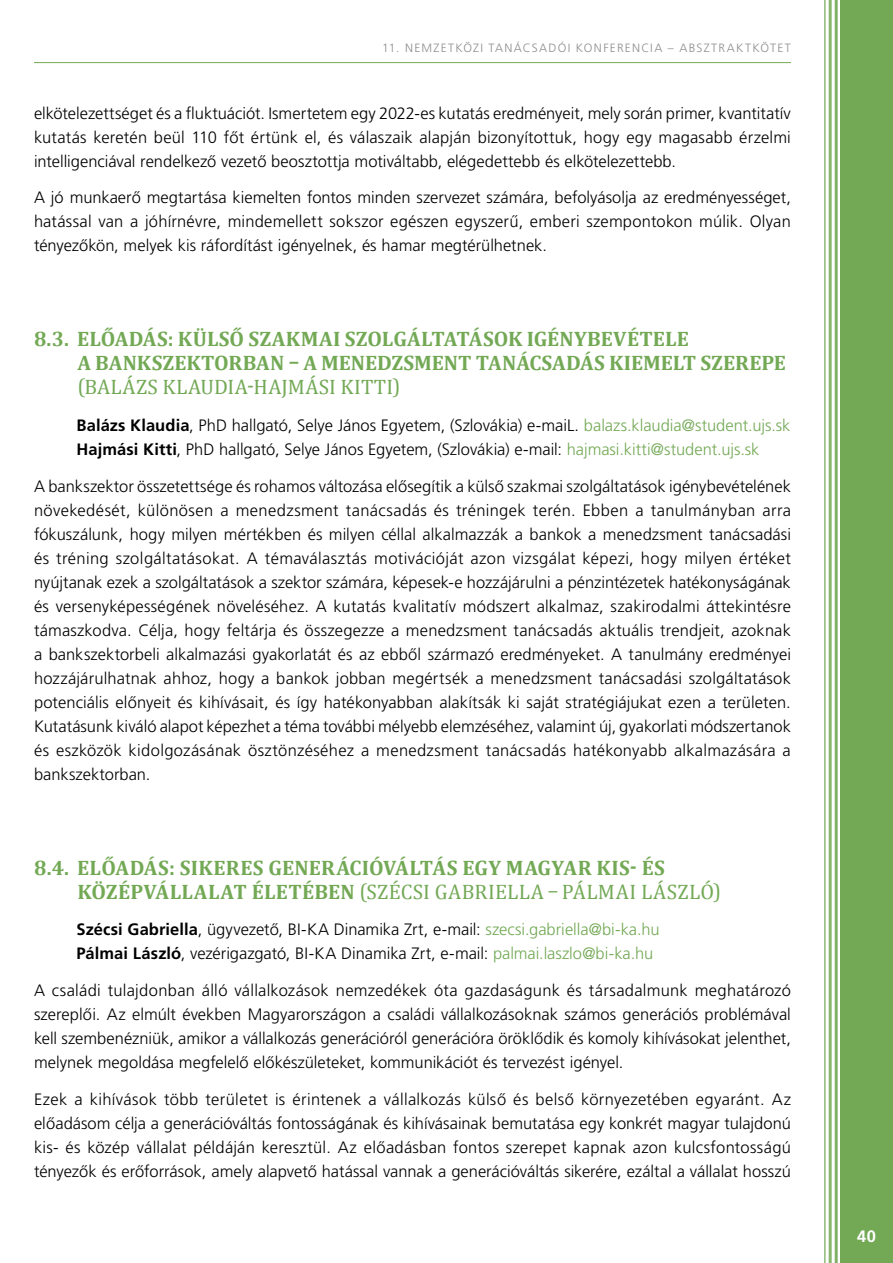
<style>
.page{position:relative;width:893px;height:1263px;background:#fff}
.page>*{position:absolute;margin:0;border:0;box-sizing:border-box;transform-origin:0 0}
.t1{font:700 21px/24px "Cambria";color:#73a955}
.Főszöveg{font:300 16.5px/24px "Frutiger LT Pro";color:#000;text-align:justify}
.t2{font:700 16.5px "Frutiger LT Pro";color:#fff}
.t3{font:300 12px "Frutiger LT Pro";letter-spacing:.105em;color:#8e8e8e}
.s1{font-weight:400}
.s2{font-weight:700}
.s3{color:#73a955}
</style>
<div class="page">
<div style="left:840px;top:0;width:53px;height:1263px;background:#73a955"></div>
<hr style="left:824px;top:0;width:2px;height:1263px;background:#8fba77">
<hr style="left:829px;top:0;width:3px;height:1263px;background:#88b66e">
<hr style="left:835px;top:0;width:3px;height:1263px;background:#81b166">
<hr style="left:34px;top:62px;width:757px;height:1px;background:#73a955">
<p class="t3" style="left:382px;top:40px;width:410px">11. NEMZETKÖZI TANÁCSADÓI KONFERENCIA – ABSZTRAKTKÖTET</p>
<p class="Főszöveg" style="left:34px;top:101px;width:758px">elkötelezettséget és a fluktuációt. Ismertetem egy 2022-es kutatás eredményeit, mely során primer, kvantitatív kutatás keretén beül 110 főt értünk el, és válaszaik alapján bizonyítottuk, hogy egy magasabb érzelmi intelligenciával rendelkező vezető beosztottja motiváltabb, elégedettebb és elkötelezettebb.</p>
<p class="Főszöveg" style="left:34px;top:186px;width:758px">A jó munkaerő megtartása kiemelten fontos minden szervezet számára, befolyásolja az eredményességet, hatással van a jóhírnévre, mindemellett sokszor egészen egyszerű, emberi szempontokon múlik. Olyan tényezőkön, melyek kis ráfordítást igényelnek, és hamar megtérülhetnek.</p>
<p class="t1" style="left:77px;top:327px;width:710px;text-indent:-43px">8.3. ELŐADÁS: KÜLSŐ SZAKMAI SZOLGÁLTATÁSOK IGÉNYBEVÉTELE<br>A BANKSZEKTORBAN – A MENEDZSMENT TANÁCSADÁS KIEMELT SZEREPE <span class="s1">(BALÁZS KLAUDIA-HAJMÁSI KITTI)</span></p>
<p class="Főszöveg" style="left:77px;top:413px;width:715px"><span class="s2">Balázs Klaudia</span>, PhD hallgató, Selye János Egyetem, (Szlovákia) e-maiL. <span class="s3">balazs.klaudia@student.ujs.sk</span></p>
<p class="Főszöveg" style="left:77px;top:437px;width:684px"><span class="s2">Hajmási Kitti</span>, PhD hallgató, Selye János Egyetem, (Szlovákia) e-mail: <span class="s3">hajmasi.kitti@student.ujs.sk</span></p>
<p class="Főszöveg" style="left:34px;top:474px;width:758px">A bankszektor összetettsége és rohamos változása elősegítik a külső szakmai szolgáltatások igénybevételének növekedését, különösen a menedzsment tanácsadás és tréningek terén. Ebben a tanulmányban arra fókuszálunk, hogy milyen mértékben és milyen céllal alkalmazzák a bankok a menedzsment tanácsadási és tréning szolgáltatásokat. A témaválasztás motivációját azon vizsgálat képezi, hogy milyen értéket nyújtanak ezek a szolgáltatások a szektor számára, képesek-e hozzájárulni a pénzintézetek hatékonyságának és versenyképességének növeléséhez. A kutatás kvalitatív módszert alkalmaz, szakirodalmi áttekintésre támaszkodva. Célja, hogy feltárja és összegezze a menedzsment tanácsadás aktuális trendjeit, azoknak a bankszektorbeli alkalmazási gyakorlatát és az ebből származó eredményeket. A tanulmány eredményei hozzájárulhatnak ahhoz, hogy a bankok jobban megértsék a menedzsment tanácsadási szolgáltatások potenciális előnyeit és kihívásait, és így hatékonyabban alakítsák ki saját stratégiájukat ezen a területen.<br>Kutatásunk kiváló alapot képezhet a téma további mélyebb elemzéséhez, valamint új, gyakorlati módszertanok és eszközök kidolgozásának ösztönzéséhez a menedzsment tanácsadás hatékonyabb alkalmazására a bankszektorban.</p>
<p class="t1" style="left:77px;top:855px;width:645px;text-indent:-43px">8.4. ELŐADÁS: SIKERES GENERÁCIÓVÁLTÁS EGY MAGYAR KIS- ÉS<br>KÖZÉPVÁLLALAT ÉLETÉBEN <span class="s1">(SZÉCSI GABRIELLA – PÁLMAI LÁSZLÓ)</span></p>
<p class="Főszöveg" style="left:77px;top:918px;width:585px"><span class="s2">Szécsi Gabriella</span>, ügyvezető, BI-KA Dinamika Zrt, e-mail: <span class="s3">szecsi.gabriella@bi-ka.hu</span></p>
<p class="Főszöveg" style="left:77px;top:942px;width:578px"><span class="s2">Pálmai László</span>, vezérigazgató, BI-KA Dinamika Zrt, e-mail: <span class="s3">palmai.laszlo@bi-ka.hu</span></p>
<p class="Főszöveg" style="left:34px;top:978px;width:758px">A családi tulajdonban álló vállalkozások nemzedékek óta gazdaságunk és társadalmunk meghatározó szereplői. Az elmúlt években Magyarországon a családi vállalkozásoknak számos generációs problémával kell szembenézniük, amikor a vállalkozás generációról generációra öröklődik és komoly kihívásokat jelenthet, melynek megoldása megfelelő előkészületeket, kommunikációt és tervezést igényel.</p>
<p class="Főszöveg" style="left:34px;top:1087px;width:758px">Ezek a kihívások több területet is érintenek a vállalkozás külső és belső környezetében egyaránt. Az előadásom célja a generációváltás fontosságának és kihívásainak bemutatása egy konkrét magyar tulajdonú kis- és közép vállalat példáján keresztül. Az előadásban fontos szerepet kapnak azon kulcsfontosságú tényezők és erőforrások, amely alapvető hatással vannak a generációváltás sikerére, ezáltal a vállalat hosszú</p>
<p class="t2" style="left:857px;top:1226px;width:20px">40</p>
</div>
